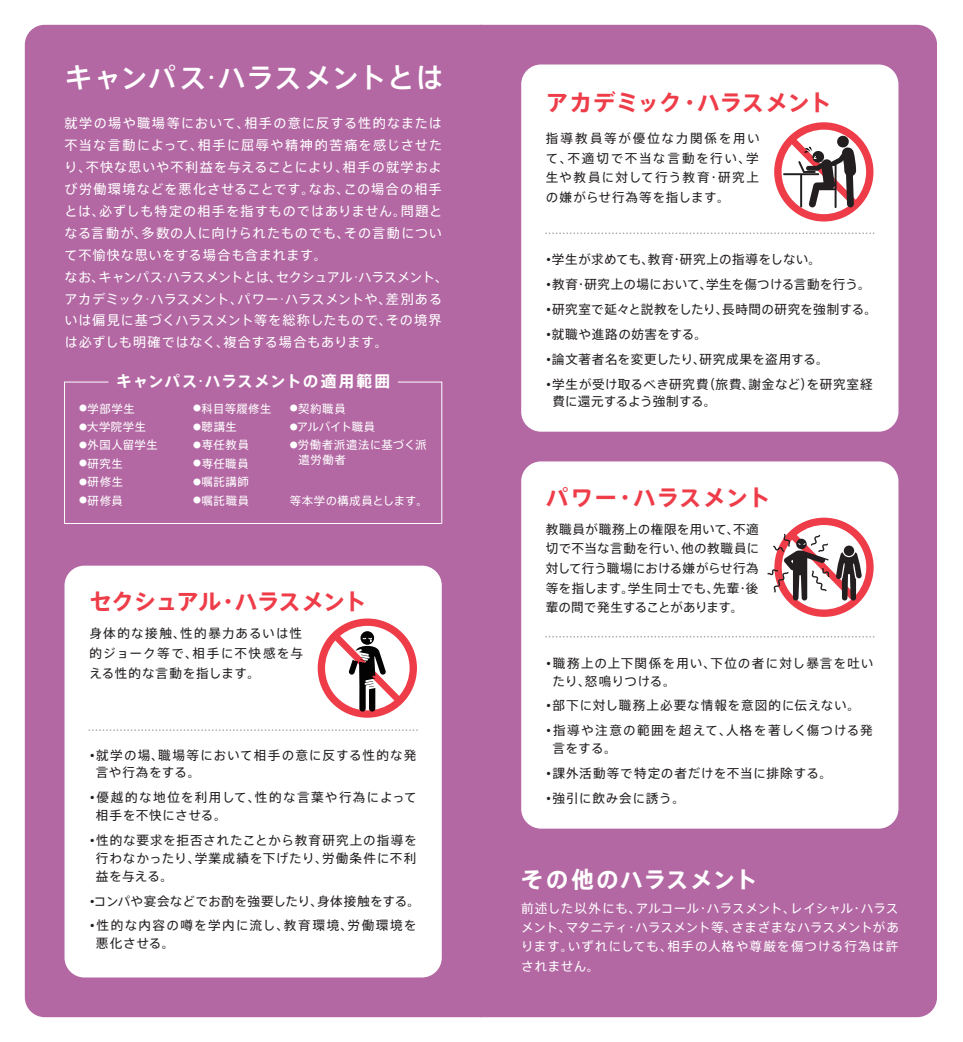
<style>
.page{position:relative;width:963px;height:1042px;background:#fff}
.page>*{position:absolute;margin:0;border:0;box-sizing:border-box;transform-origin:0 0}
.t1{font:500 28px "Axis Std";letter-spacing:.015em;color:#fff}
.t2{font:700 22.75px "Axis Std";color:#ee3d49}
.t3{font:700 22.75px "Axis Std";letter-spacing:-.05em;color:#ee3d49}
.t4{font:700 22.75px "Axis Std";letter-spacing:.025em;color:#ee3d49}
.t5{font:700 22.75px "Axis Std";letter-spacing:.06em;color:#fff}
.t6{font:700 15.75px "Axis Std";letter-spacing:.075em;color:#fff}
.t7{font:13.12px/21.9px "Axis Std";letter-spacing:.06em;color:#fff}
.t8{font:12.6px/19.6px "Axis Std";letter-spacing:.06em;color:#231f20;text-align:justify}
.t9{font:12.6px/19.2px "Axis Std";letter-spacing:.055em;color:#fff;text-align:justify}
.t10{font:12.6px/17.8px "Axis Std";letter-spacing:.085em;color:#231f20}
.t11{font:12.6px "Axis Std";letter-spacing:.025em;color:#231f20}
.t12{font:12.6px/17.8px "Axis Std";letter-spacing:.03em;color:#231f20}
.t13{font:12.6px/17.8px "Axis Std";letter-spacing:.08em;color:#231f20}
.t14{font:12.6px/17.8px "Axis Std";letter-spacing:.11em;color:#231f20}
.t15{font:12.6px "Axis Std";letter-spacing:.015em;color:#231f20}
.t16{font:12.6px "Axis Std";letter-spacing:.035em;color:#231f20}
.t17{font:12.6px "Axis Std";letter-spacing:.04em;color:#231f20}
.t18{font:11.38px/14.9px "Axis Std";letter-spacing:.045em;color:#fff}
.t19{font:11.38px "Axis Std";letter-spacing:-.005em;color:#fff}
.s1{font-size:8.05px}
</style>
<div class="page">
<div style="left:481px;top:25px;width:455px;height:992px;background:#b368a3"></div>
<div style="left:521px;top:64px;width:377px;height:368px;background:#fff;border-radius:20px"></div>
<div style="left:521px;top:461px;width:377px;height:367px;background:#fff;border-radius:20px"></div>
<svg style="left:546px;top:636px;width:328px;height:1px"></svg>
<svg style="left:546px;top:232px;width:328px;height:2px"></svg>
<svg style="left:767px;top:518px;width:106px;height:99px"></svg>
<svg style="left:774px;top:122px;width:99px;height:99px"></svg>
<div style="left:25px;top:25px;width:456px;height:992px;background:#b368a3"></div>
<div style="left:64px;top:566px;width:377px;height:411px;background:#fff;border-radius:20px"></div>
<svg style="left:89px;top:729px;width:329px;height:2px"></svg>
<div style="left:64px;top:381px;width:333px;height:143px;background:#b368a3"></div>
<div style="left:397px;top:381px;width:45px;height:143px;background:#b368a3"></div>
<svg style="left:317px;top:618px;width:100px;height:100px"></svg>
<h1 class="t1" style="left:64px;top:57px;width:380px">キャンパス･ハラスメントとは</h1>
<p class="t7" style="left:64px;top:112px;width:385px">就学の場や職場等において、相手の意に反する性的なまたは不当な言動によって、相手に屈辱や精神的苦痛を感じさせたり、不快な思いや不利益を与えることにより、相手の就学および労働環境などを悪化させることです。なお、この場合の相手とは、必ずしも特定の相手を指すものではありません。問題となる言動が、多数の人に向けられたものでも、その言動について不愉快な思いをする場合も含まれます。<br>なお、キャンパス･ハラスメントとは、セクシュアル･ハラスメント、アカデミック･ハラスメント、パワー･ハラスメントや、差別あるいは偏見に基づくハラスメント等を総称したもので、その境界は必ずしも明確ではなく、複合する場合もあります。</p>
<p class="t6" style="left:116px;top:369px;width:275px">キャンパス･ハラスメントの適用範囲</p>
<p class="t18" style="left:79px;top:400px;width:57px"><span class="s1">●</span>学部学生</p>
<p class="t18" style="left:79px;top:418px;width:68px"><span class="s1">●</span>大学院学生</p>
<p class="t18" style="left:79px;top:437px;width:80px"><span class="s1">●</span>外国人留学生</p>
<p class="t18" style="left:79px;top:455px;width:45px"><span class="s1">●</span>研究生</p>
<p class="t18" style="left:79px;top:474px;width:46px"><span class="s1">●</span>研修生</p>
<p class="t18" style="left:79px;top:492px;width:45px"><span class="s1">●</span>研修員</p>
<p class="t18" style="left:193px;top:400px;width:80px"><span class="s1">●</span>科目等履修生</p>
<p class="t18" style="left:193px;top:418px;width:45px"><span class="s1">●</span>聴講生</p>
<p class="t18" style="left:193px;top:437px;width:57px"><span class="s1">●</span>専任教員</p>
<p class="t18" style="left:193px;top:455px;width:57px"><span class="s1">●</span>専任職員</p>
<p class="t18" style="left:193px;top:474px;width:57px"><span class="s1">●</span>嘱託講師</p>
<p class="t18" style="left:193px;top:492px;width:57px"><span class="s1">●</span>嘱託職員</p>
<p class="t18" style="left:290px;top:400px;width:57px"><span class="s1">●</span>契約職員</p>
<p class="t19" style="left:290px;top:418px;width:87px"><span class="s1">●</span>アルバイト職員</p>
<p class="t18" style="left:298px;top:437px;width:129px;text-indent:-9px"><span class="s1">●</span>労働者派遣法に基づく派遣労働者</p>
<p class="t18" style="left:290px;top:492px;width:139px">等本学の構成員とします。</p>
<h2 class="t3" style="left:89px;top:584px;width:278px">セクシュアル・ハラスメント</h2>
<p class="t8" style="left:89px;top:623px;width:215px">身体的な接触、性的暴力あるいは性的ジョーク等で、相手に不快感を与える性的な言動を指します。</p>
<p class="t8" style="left:96px;top:745px;width:322px;line-height:17.8px;text-indent:-7px">•就学の場、職場等において相手の意に反する性的な発言や行為をする。</p>
<p class="t10" style="left:96px;top:788px;width:322px;text-indent:-7px">•優越的な地位を利用して、性的な言葉や行為によって相手を不快にさせる。</p>
<p class="t8" style="left:96px;top:830px;width:322px;line-height:17.8px;text-indent:-7px">•性的な要求を拒否されたことから教育研究上の指導を行わなかったり、学業成績を下げたり、労働条件に不利益を与える。</p>
<p class="t11" style="left:89px;top:891px;width:332px">•コンパや宴会などでお酌を強要したり、身体接触をする。</p>
<p class="t14" style="left:96px;top:916px;width:322px;text-indent:-7px">•性的な内容の噂を学内に流し、教育環境、労働環境を悪化させる。</p>
<h2 class="t2" style="left:546px;top:85px;width:287px">アカデミック・ハラスメント</h2>
<p class="t8" style="left:546px;top:128px;width:215px">指導教員等が優位な力関係を用いて、不適切で不当な言動を行い、学生や教員に対して行う教育・研究上の嫌がらせ行為等を指します。</p>
<p class="t16" style="left:546px;top:250px;width:277px">•学生が求めても、教育・研究上の指導をしない。</p>
<p class="t15" style="left:546px;top:275px;width:326px">•教育・研究上の場において、学生を傷つける言動を行う。</p>
<p class="t11" style="left:546px;top:300px;width:332px">•研究室で延々と説教をしたり、長時間の研究を強制する。</p>
<p class="t8" style="left:546px;top:323px;width:163px">•就職や進路の妨害をする。</p>
<p class="t17" style="left:546px;top:349px;width:284px">•論文著者名を変更したり、研究成果を盗用する。</p>
<p class="t12" style="left:552px;top:374px;width:322px;text-indent:-7px">•学生が受け取るべき研究費（旅費、謝金など）を研究室経費に還元するよう強制する。</p>
<h2 class="t4" style="left:546px;top:480px;width:226px">パワー・ハラスメント</h2>
<p class="t8" style="left:545px;top:518px;width:215px">教職員が職務上の権限を用いて、不適切で不当な言動を行い、他の教職員に対して行う職場における嫌がらせ行為等を指します。学生同士でも、先輩・後輩の間で発生することがあります。</p>
<p class="t13" style="left:552px;top:653px;width:323px;text-indent:-7px">•職務上の上下関係を用い、下位の者に対し暴言を吐いたり、怒鳴りつける。</p>
<p class="t8" style="left:546px;top:695px;width:315px">•部下に対し職務上必要な情報を意図的に伝えない。</p>
<p class="t10" style="left:552px;top:721px;width:322px;text-indent:-7px">•指導や注意の範囲を超えて、人格を著しく傷つける発言をする。</p>
<p class="t8" style="left:546px;top:762px;width:288px">•課外活動等で特定の者だけを不当に排除する。</p>
<p class="t8" style="left:546px;top:787px;width:141px">•強引に飲み会に誘う。</p>
<h2 class="t5" style="left:521px;top:861px;width:238px">その他のハラスメント</h2>
<p class="t9" style="left:521px;top:897px;width:379px">前述した以外にも、アルコール・ハラスメント、レイシャル・ハラスメント、マタニティ・ハラスメント等、さまざまなハラスメントがあります。いずれにしても、相手の人格や尊厳を傷つける行為は許されません。</p>
</div>
